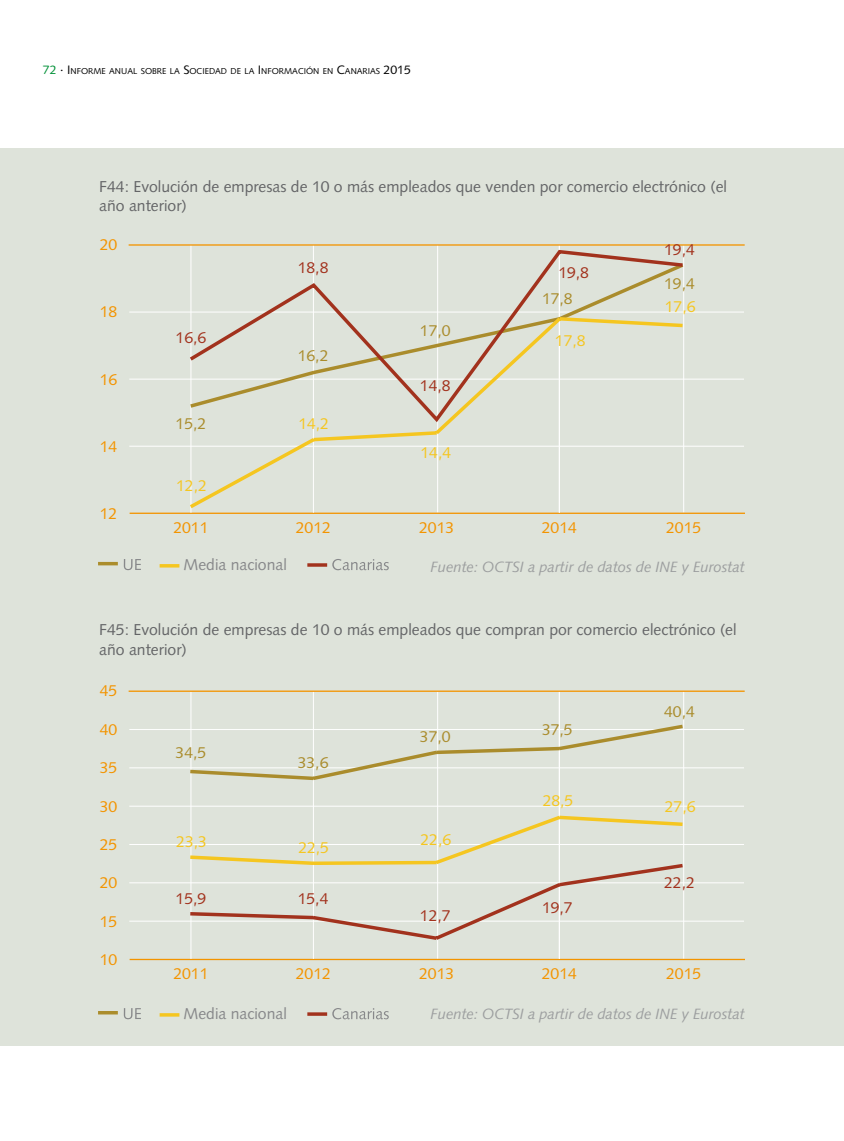
<style>
.page{position:relative;width:844px;height:1141px;background:#fff}
.page>*{position:absolute;margin:0;border:0;box-sizing:border-box;transform-origin:0 0}
.t1{font:15.75px/19.2px "Syntax";color:#646567}
.t2{font:15.75px "Syntax";color:#f39400}
.t3{font:15.75px "Syntax";color:#a2321d}
.t4{font:15.75px "Syntax";color:#aa8c2c}
.t5{font:15.75px "Syntax";color:#f5c620}
.t6{font:15.75px "Syntax";color:#87888a}
.t7{font:italic 14.88px "Syntax";letter-spacing:-.005em;color:#9c9e9f}
.t8{font:8.58px "Syntax";color:#000}
.s1{font-size:12.25px;color:#009037}
.s2{font-size:12.25px}
</style>
<div class="page">
<hr style="left:843px;top:405px;width:1px;height:641px;background:#dee3da">
<div style="left:0;top:149px;width:843px;height:897px;background:#dee3da"></div>
<svg style="left:124px;top:1008px;width:17px;height:11px"></svg>
<hr style="left:98px;top:1011px;width:20px;height:3px;background:#ab8d2c">
<svg style="left:159px;top:1013px;width:20px;height:4px"></svg>
<svg style="left:332px;top:1008px;width:56px;height:11px"></svg>
<svg style="left:307px;top:1012px;width:20px;height:4px"></svg>
<svg style="left:124px;top:559px;width:17px;height:11px"></svg>
<hr style="left:98px;top:562px;width:20px;height:3px;background:#ab8d2c">
<svg style="left:159px;top:564px;width:20px;height:4px"></svg>
<svg style="left:332px;top:559px;width:56px;height:11px"></svg>
<svg style="left:307px;top:563px;width:20px;height:4px"></svg>
<hr style="left:437px;top:245px;width:1px;height:268px;background:#fff">
<hr style="left:683px;top:245px;width:1px;height:268px;background:#fff">
<hr style="left:129px;top:446px;width:614px;height:1px;background:#fff">
<hr style="left:129px;top:379px;width:614px;height:1px;background:#fff">
<hr style="left:129px;top:312px;width:614px;height:1px;background:#fff">
<hr style="left:130px;top:513px;width:614px;height:1px;background:#f39400">
<hr style="left:313px;top:245px;width:1px;height:268px;background:#fff">
<hr style="left:190px;top:245px;width:1px;height:268px;background:#fff">
<hr style="left:558px;top:245px;width:1px;height:268px;background:#fff">
<hr style="left:129px;top:244px;width:614px;height:2px;background:#f39400">
<svg style="left:186px;top:425px;width:500px;height:86px"></svg>
<svg style="left:186px;top:248px;width:500px;height:177px"></svg>
<hr style="left:437px;top:691px;width:1px;height:268px;background:#fff">
<hr style="left:683px;top:691px;width:1px;height:268px;background:#fff">
<hr style="left:129px;top:921px;width:614px;height:1px;background:#fff">
<hr style="left:129px;top:844px;width:614px;height:1px;background:#fff">
<hr style="left:129px;top:767px;width:614px;height:1px;background:#fff">
<hr style="left:129px;top:882px;width:614px;height:1px;background:#fff">
<hr style="left:129px;top:806px;width:614px;height:1px;background:#fff">
<hr style="left:129px;top:729px;width:614px;height:1px;background:#fff">
<hr style="left:130px;top:959px;width:614px;height:1px;background:#f39400">
<hr style="left:313px;top:691px;width:1px;height:268px;background:#fff">
<hr style="left:190px;top:691px;width:1px;height:268px;background:#fff">
<hr style="left:558px;top:691px;width:1px;height:268px;background:#fff">
<hr style="left:129px;top:691px;width:614px;height:1px;background:#f39400">
<svg style="left:186px;top:722px;width:500px;height:60px"></svg>
<svg style="left:190px;top:813px;width:493px;height:49px"></svg>
<svg style="left:187px;top:862px;width:499px;height:81px"></svg>
<p class="t8" style="left:43px;top:66px;width:369px"><span class="s1">72</span> <span class="s2">· I</span> NFORME ANUAL SOBRE LA <span class="s2">S</span>OCIEDAD DE LA <span class="s2">I</span> NFORMACIÓN EN <span class="s2">C</span>ANARIAS <span class="s2">2015</span></p>
<p class="t1" style="left:99px;top:177px;width:629px">F44: Evolución de empresas de 10 o más empleados que venden por comercio electrónico (el año anterior)</p>
<p class="t2" style="left:100px;top:235px;width:19px">20</p>
<p class="t2" style="left:100px;top:303px;width:19px">18</p>
<p class="t2" style="left:100px;top:370px;width:19px">16</p>
<p class="t2" style="left:100px;top:437px;width:19px">14</p>
<p class="t2" style="left:100px;top:504px;width:19px">12</p>
<p class="t3" style="left:175px;top:328px;width:32px">16,6</p>
<p class="t4" style="left:175px;top:414px;width:32px">15,2</p>
<p class="t5" style="left:176px;top:476px;width:32px">12,2</p>
<p class="t3" style="left:298px;top:258px;width:32px">18,8</p>
<p class="t4" style="left:298px;top:347px;width:32px">16,2</p>
<p class="t5" style="left:298px;top:414px;width:32px">14,2</p>
<p class="t4" style="left:420px;top:321px;width:32px">17,0</p>
<p class="t3" style="left:420px;top:376px;width:32px">14,8</p>
<p class="t5" style="left:420px;top:444px;width:32px">14,4</p>
<p class="t2" style="left:173px;top:518px;width:37px">2011</p>
<p class="t2" style="left:296px;top:518px;width:37px">2012</p>
<p class="t2" style="left:419px;top:518px;width:37px">2013</p>
<p class="t3" style="left:558px;top:263px;width:32px">19,8</p>
<p class="t4" style="left:542px;top:290px;width:32px">17,8</p>
<p class="t5" style="left:554px;top:332px;width:32px">17,8</p>
<p class="t3" style="left:664px;top:240px;width:32px">19,4</p>
<p class="t4" style="left:664px;top:274px;width:32px">19,4</p>
<p class="t5" style="left:664px;top:297px;width:32px">17,6</p>
<p class="t2" style="left:541px;top:518px;width:37px">2014</p>
<p class="t2" style="left:666px;top:518px;width:37px">2015</p>
<p class="t6" style="left:183px;top:555px;width:105px">media nacional</p>
<p class="t7" style="left:430px;top:559px;width:315px">Fuente: OCTSI a partir de datos de INE y Eurostat</p>
<p class="t1" style="left:99px;top:620px;width:638px">F45: Evolución de empresas de 10 o más empleados que compran por comercio electrónico (el año anterior)</p>
<p class="t2" style="left:100px;top:681px;width:19px">45</p>
<p class="t4" style="left:664px;top:702px;width:32px">40,4</p>
<p class="t2" style="left:100px;top:720px;width:19px">40</p>
<p class="t4" style="left:420px;top:728px;width:32px">37,0</p>
<p class="t4" style="left:542px;top:720px;width:32px">37,5</p>
<p class="t2" style="left:100px;top:758px;width:19px">35</p>
<p class="t4" style="left:175px;top:743px;width:32px">34,5</p>
<p class="t4" style="left:298px;top:753px;width:32px">33,6</p>
<p class="t2" style="left:100px;top:797px;width:19px">30</p>
<p class="t5" style="left:542px;top:791px;width:32px">28,5</p>
<p class="t5" style="left:664px;top:797px;width:32px">27,6</p>
<p class="t2" style="left:100px;top:835px;width:19px">25</p>
<p class="t5" style="left:176px;top:833px;width:32px">23,3</p>
<p class="t5" style="left:298px;top:838px;width:32px">22,5</p>
<p class="t5" style="left:420px;top:830px;width:32px">22,6</p>
<p class="t2" style="left:100px;top:874px;width:19px">20</p>
<p class="t3" style="left:664px;top:874px;width:32px">22,2</p>
<p class="t2" style="left:100px;top:912px;width:19px">15</p>
<p class="t3" style="left:175px;top:890px;width:32px">15,9</p>
<p class="t3" style="left:298px;top:890px;width:32px">15,4</p>
<p class="t3" style="left:420px;top:906px;width:32px">12,7</p>
<p class="t3" style="left:542px;top:898px;width:32px">19,7</p>
<p class="t2" style="left:100px;top:951px;width:19px">10</p>
<p class="t2" style="left:173px;top:964px;width:37px">2011</p>
<p class="t2" style="left:296px;top:964px;width:37px">2012</p>
<p class="t2" style="left:419px;top:964px;width:37px">2013</p>
<p class="t2" style="left:541px;top:964px;width:37px">2014</p>
<p class="t2" style="left:666px;top:964px;width:37px">2015</p>
<p class="t6" style="left:183px;top:1005px;width:105px">media nacional</p>
<p class="t7" style="left:430px;top:1005px;width:315px">Fuente: OCTSI a partir de datos de INE y Eurostat</p>
</div>
